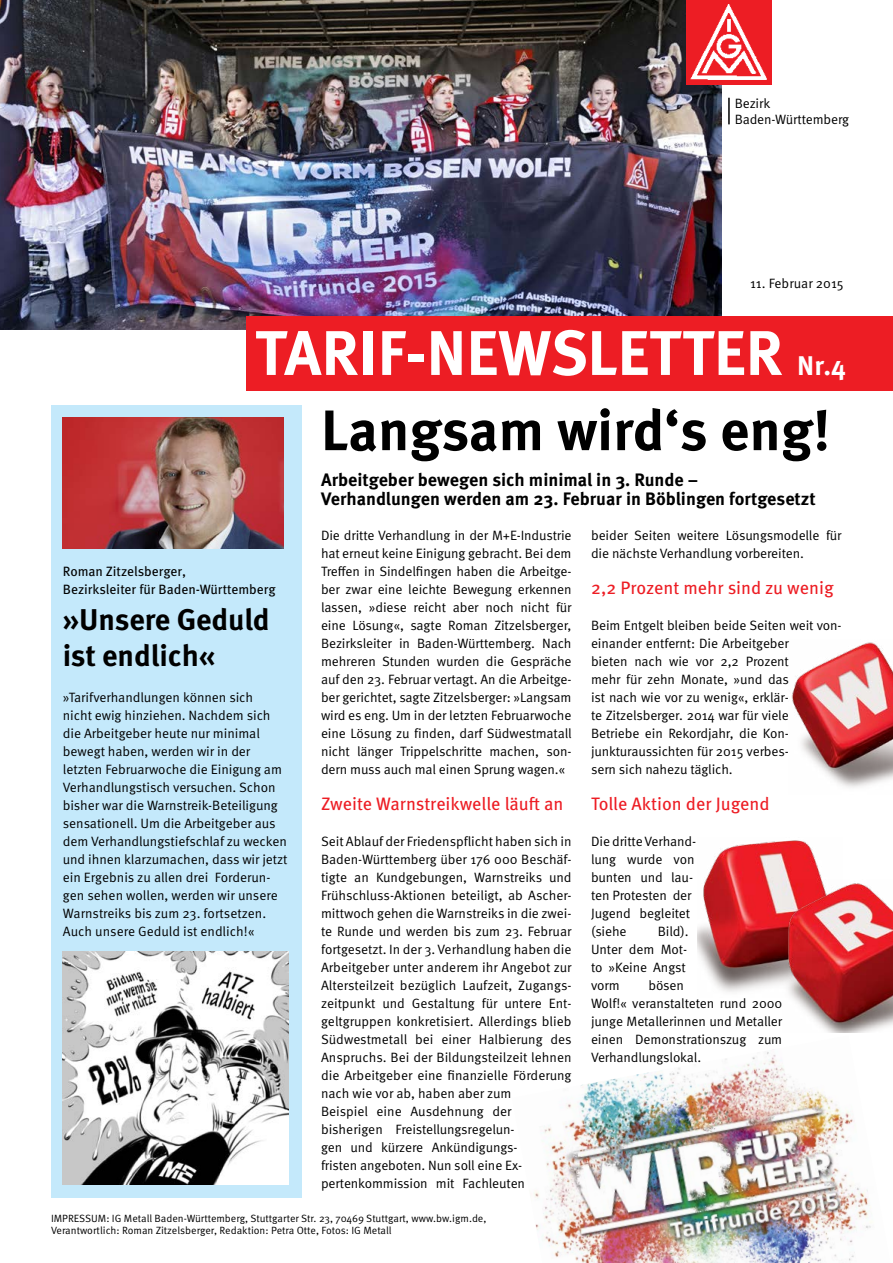
<style>
.page{position:relative;width:893px;height:1263px;background:#fff}
.page>*{position:absolute;margin:0;border:0;box-sizing:border-box;transform-origin:0 0}
.t1{font:700 63px "Meta OT";color:#fff}
.t2{font:700 57px "Meta OT";color:#000}
.t3{font:700 30px/36px "Meta OT";letter-spacing:-.005em;color:#000}
.t4{font:700 27px "Meta OT";color:#fff}
.t5{font:700 18px/19.5px "Meta OT";color:#000}
.t6{font:18px "Meta OT";color:#ed1d24}
.t7{font:13.5px/18px "Meta OT Norm";letter-spacing:-.01em;color:#000}
.t8{font:13.5px/18px "Meta OT";color:#000}
.t9{font:10.5px/12.6px "Meta OT Norm";color:#000}
</style>
<div class="page">
<img style="left:0;top:0;width:722px;height:330px">
<img style="left:697px;top:840px;width:125px;height:152px">
<img style="left:791px;top:642px;width:102px;height:146px">
<img style="left:782px;top:879px;width:111px;height:153px">
<div style="left:247px;top:316px;width:646px;height:74px;background:#ed1d24"></div>
<div style="left:51px;top:405px;width:251px;height:792px;background:#c4e9fb"></div>
<img style="left:534px;top:1052px;width:338px;height:211px">
<img style="left:686px;top:0;width:86px;height:84px">
<hr style="left:728px;top:98px;width:2px;height:26px;background:#000">
<img style="left:63px;top:951px;width:225px;height:233px">
<img style="left:63px;top:418px;width:221px;height:130px">
<p class="t7" style="left:735px;top:95px;width:116px;line-height:16.5px">Bezirk<br>Baden-Württemberg</p>
<p class="t7" style="left:750px;top:274px;width:95px">11. Februar 2015</p>
<h1 class="t1" style="left:255px;top:313px;width:529px">TARIF-NEWSLETTER</h1>
<h3 class="t4" style="left:797px;top:348px;width:50px">Nr.4</h3>
<h2 class="t2" style="left:321px;top:394px;width:511px">Langsam wird‘s eng!</h2>
<p class="t8" style="left:63px;top:562px;width:214px">Roman Zitzelsberger,<br>Bezirksleiter für Baden-Württemberg</p>
<h3 class="t3" style="left:63px;top:602px;width:208px">»Unsere Geduld ist endlich«</h3>
<p class="t7" style="left:63px;top:688px;width:226px">»Tarifverhandlungen können sich<br>nicht ewig hinziehen. Nachdem sich die Arbeitgeber heute nur minimal bewegt haben, werden wir in der letzten Februarwoche die Einigung am Verhandlungstisch versuchen. Schon bisher war die Warnstreik-Beteiligung sensationell. Um die Arbeitgeber aus dem Verhandlungstiefschlaf zu wecken und ihnen klarzumachen, dass wir jetzt ein Ergebnis zu allen drei Forderun&shy;gen sehen wollen, werden wir unsere Warnstreiks bis zum 23. fortsetzen.<br>Auch unsere Geduld ist endlich!«</p>
<h3 class="t5" style="left:321px;top:470px;width:496px">Arbeitgeber bewegen sich minimal in 3. Runde –<br>Verhandlungen werden am 23. Februar in Böblingen fortgesetzt</h3>
<p class="t7" style="left:321px;top:526px;width:252px;text-align:justify">Die dritte Verhandlung in der M+E-Industrie hat erneut keine Einigung gebracht. Bei dem Treffen in Sindelfingen haben die Arbeitge&shy;ber zwar eine leichte Bewegung erkennen lassen, »diese reicht aber noch nicht für eine Lösung«, sagte Roman Zitzelsberger, Bezirksleiter in Baden-Württemberg. Nach mehreren Stunden wurden die Gespräche auf den 23. Februar vertagt. An die Arbeitge&shy;ber gerichtet, sagte Zitzelsberger: »Langsam wird es eng. Um in der letzten Februarwoche eine Lösung zu finden, darf Südwestmatall nicht länger Trippelschritte machen, son&shy;dern muss auch mal einen Sprung wagen.«</p>
<h3 class="t6" style="left:321px;top:793px;width:244px">Zweite Warnstreikwelle läuft an</h3>
<p class="t7" style="left:321px;top:832px;width:252px">Seit Ablauf der Friedenspflicht haben sich in Baden-Württemberg über 176 000 Beschäf&shy;tigte an Kundgebungen, Warnstreiks und Frühschluss-Aktionen beteiligt, ab Ascher&shy;mittwoch gehen die Warnstreiks in die zwei&shy;te Runde und werden bis zum 23. Februar fortgesetzt. In der 3. Verhandlung haben die Arbeitgeber unter anderem ihr Angebot zur Altersteilzeit bezüglich Laufzeit, Zugangs&shy;zeitpunkt und Gestaltung für untere Ent&shy;geltgruppen konkretisiert. Allerdings blieb Südwestmetall bei einer Halbierung des Anspruchs. Bei der Bildungsteilzeit lehnen die Arbeitgeber eine finanzielle Förderung nach wie vor ab, haben aber zum<br>Beispiel eine Ausdehnung der bisherigen Freistellungsregelun-<br>gen und kürzere Ankündigungs-<br>fristen angeboten. Nun soll eine Ex&shy;pertenkommission mit Fachleuten</p>
<p class="t7" style="left:591px;top:526px;width:252px">beider Seiten weitere Lösungsmodelle für die nächste Verhandlung vorbereiten.</p>
<h3 class="t6" style="left:591px;top:577px;width:244px">2,2 Prozent mehr sind zu wenig</h3>
<p class="t7" style="left:591px;top:616px;width:252px">Beim Entgelt bleiben beide Seiten weit von&shy;einander entfernt: Die Arbeitgeber<br>bieten nach wie vor 2,2 Prozent<br>mehr für zehn Monate, »und das<br>ist nach wie vor zu wenig«, erklär-<br>te Zitzelsberger. 2014 war für viele<br>Betriebe ein Rekordjahr, die Kon&shy;junkturaussichten für 2015 verbes-<br>sern sich nahezu täglich.</p>
<h3 class="t6" style="left:591px;top:793px;width:180px">Tolle Aktion der Jugend</h3>
<p class="t7" style="left:591px;top:832px;width:106px">Die dritte Verhand&shy;lung wurde von bunten und lau&shy;ten Protesten der<br>Jugend begleitet (siehe</p>
<p class="t7" style="left:591px;top:922px;width:99px;text-indent:67px">Bild).<br>Unter dem Mot&shy;to »Keine Angst vorm</p>
<p class="t7" style="left:591px;top:976px;width:193px;text-indent:57px">bösen<br>Wolf!« veranstalteten rund 2000 junge Metallerinnen und Metaller einen Demonstrationszug zum<br>Verhandlungslokal.</p>
<p class="t9" style="left:51px;top:1212px;width:437px">IMPRESSUM: IG Metall Baden-Württemberg, Stuttgarter Str. 23, 70469 Stuttgart, www.bw.igm.de,<br>Verantwortlich: Roman Zitzelsberger, Redaktion: Petra Otte, Fotos: IG Metall</p>
</div>
